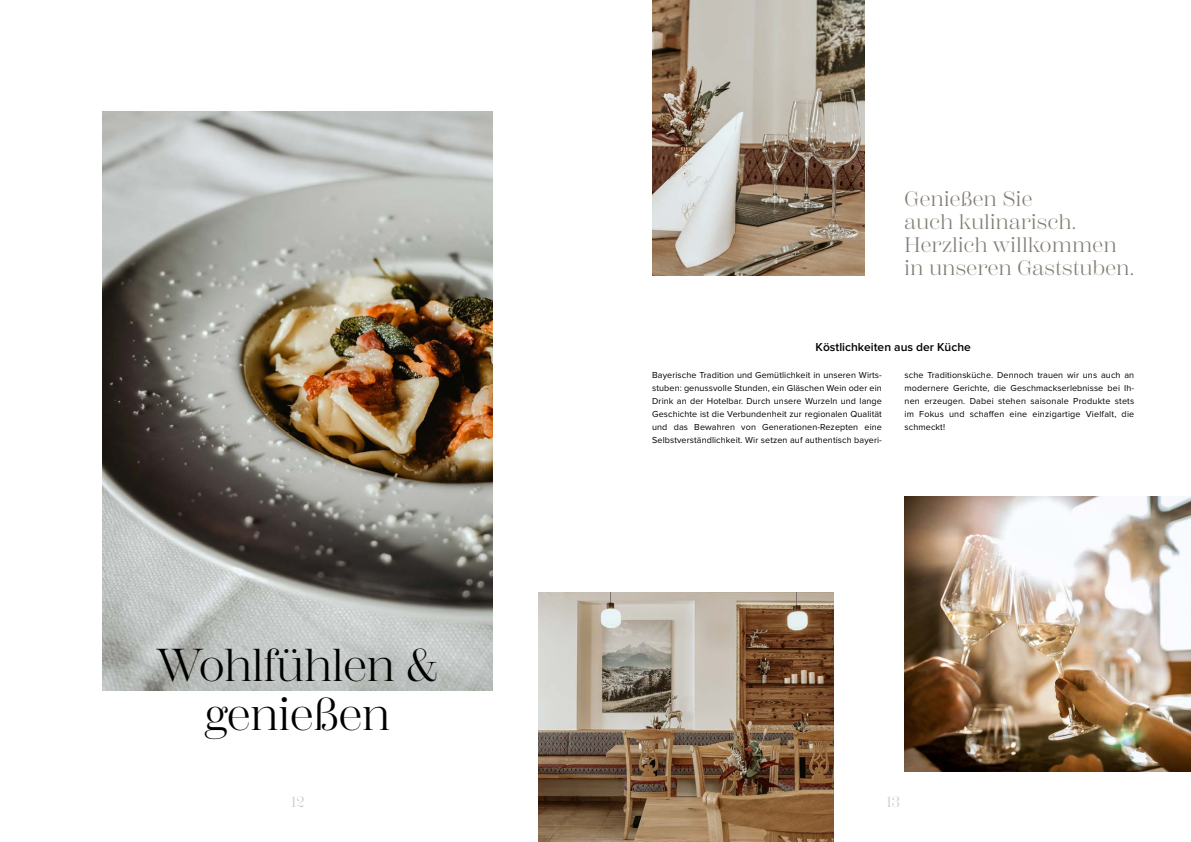
<style>
.page{position:relative;width:1191px;height:842px;background:#fff}
.page>*{position:absolute;margin:0;border:0;box-sizing:border-box;transform-origin:0 0}
.t1{font:46px/49px "Scotch Display";color:#000;text-align:center}
.t2{font:21px/23px "Scotch Display";letter-spacing:.02em;color:#837e74}
.t3{font:15px "Scotch Display";color:#ccc9c4}
.t4{font:600 12px "Proxima Nova";color:#000}
.t5{font:9px/13px "Proxima Nova";letter-spacing:.01em;color:#000;text-align:justify}
</style>
<div class="page">
<img style="left:103px;top:112px;width:390px;height:578px">
<img style="left:904px;top:496px;width:287px;height:275px">
<img style="left:539px;top:592px;width:294px;height:250px">
<img style="left:652px;top:0;width:213px;height:275px">
<h2 class="t2" style="left:904px;top:188px;width:231px">Genießen Sie<br>auch kulinarisch.<br>Herzlich willkommen in unseren Gaststuben.</h2>
<h1 class="t1" style="left:157px;top:641px;width:283px">Wohlfühlen &amp; genießen</h1>
<h3 class="t4" style="left:815px;top:342px;width:157px">Köstlichkeiten aus der Küche</h3>
<p class="t5" style="left:652px;top:369px;width:231px">Bayerische Tradition und Gemütlichkeit in unseren Wirts&shy;stuben: genussvolle Stunden, ein Gläschen Wein oder ein Drink an der Hotelbar. Durch unsere Wurzeln und lange Geschichte ist die Verbundenheit zur regionalen Qualität und das Bewahren von Generationen-Rezepten eine Selbstverständlichkeit. Wir setzen auf authentisch bayeri-</p>
<p class="t5" style="left:904px;top:369px;width:231px">sche Traditionsküche. Dennoch trauen wir uns auch an modernere Gerichte, die Geschmackserlebnisse bei Ih&shy;nen erzeugen. Dabei stehen saisonale Produkte stets im Fokus und schaffen eine einzigartige Vielfalt, die schmeckt!</p>
<h3 class="t3" style="left:291px;top:793px;width:15px">12</h3>
<h3 class="t3" style="left:886px;top:793px;width:15px">13</h3>
</div>
